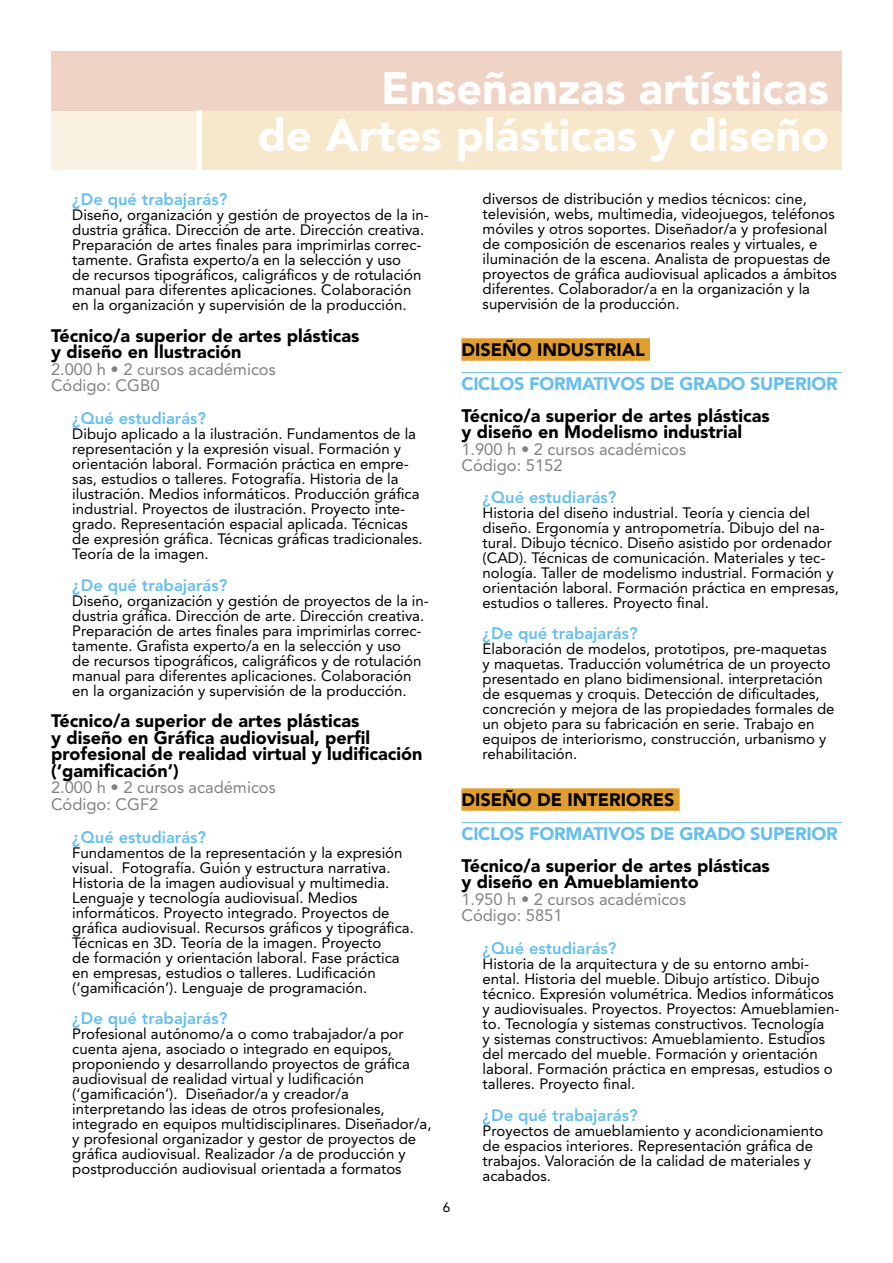
<style>
.page{position:relative;width:893px;height:1263px;background:#fff}
.page>*{position:absolute;margin:0;border:0;box-sizing:border-box;transform-origin:0 0}
.t1{font:900 45px/46.5px "Avenir LT Std";color:#fff;text-align:right}
.curs{font:900 18px/16.5px "Avenir LT Std";color:#000}
.cicles{font:900 18px "Avenir LT Std";letter-spacing:-.02em;color:#65bff1}
.tipus{font:900 18px "Avenir LT Std";color:#000}
.pregunta{font:800 16.5px "Avenir LT Std";color:#65bff1}
.Codi{font:16.5px "Avenir LT Std";color:#808184}
.text{font:15px/15px "Avenir LT Std";color:#000}
.text-2{font:13.5px "Avenir LT Std";color:#000}
</style>
<div class="page">
<div style="left:51px;top:111px;width:791px;height:59px;background:#f8e8cb"></div>
<div style="left:51px;top:111px;width:149px;height:59px;background:#fbf1e2"></div>
<div style="left:51px;top:51px;width:791px;height:60px;background:#efd4c5"></div>
<hr style="left:198px;top:111px;width:4px;height:59px;background:#fff">
<div style="left:461px;top:338px;width:189px;height:23px;background:#e19e2f"></div>
<hr style="left:461px;top:372px;width:381px;height:1px;background:#65bff1">
<div style="left:461px;top:788px;width:219px;height:23px;background:#e19e2f"></div>
<hr style="left:461px;top:822px;width:381px;height:1px;background:#65bff1">
<p class="t1" style="left:258px;top:65px;width:572px">Enseñanzas artísticas<br>de Artes plásticas y diseño</p>
<p class="pregunta" style="left:72px;top:190px;width:156px">¿De qué trabajarás?</p>
<p class="text" style="left:72px;top:208px;width:358px">Diseño, organización y gestión de proyectos de la in&shy;dustria gráfica. Dirección de arte. Dirección creativa.<br>Preparación de artes finales para imprimirlas correc&shy;tamente. Grafista experto/a en la selección y uso<br>de recursos tipográficos, caligráficos y de rotulación manual para diferentes aplicaciones. Colaboración en la organización y supervisión de la producción.</p>
<p class="curs" style="left:51px;top:327px;width:310px">Técnico/a superior de artes plásticas y diseño en Ilustración</p>
<p class="Codi" style="left:51px;top:359px;width:226px">2.000 h • 2 cursos académicos</p>
<p class="Codi" style="left:51px;top:376px;width:110px">Código: CGB0</p>
<p class="pregunta" style="left:72px;top:409px;width:135px">¿Qué estudiarás?</p>
<p class="text" style="left:72px;top:427px;width:352px">Dibujo aplicado a la ilustración. Fundamentos de la representación y la expresión visual. Formación y orientación laboral. Formación práctica en empre&shy;sas, estudios o talleres. Fotografía. Historia de la ilustración. Medios informáticos. Producción gráfica industrial. Proyectos de ilustración. Proyecto inte&shy;grado. Representación espacial aplicada. Técnicas de expresión gráfica. Técnicas gráficas tradicionales.<br>Teoría de la imagen.</p>
<p class="pregunta" style="left:72px;top:575px;width:156px">¿De qué trabajarás?</p>
<p class="text" style="left:72px;top:593px;width:358px">Diseño, organización y gestión de proyectos de la in&shy;dustria gráfica. Dirección de arte. Dirección creativa.<br>Preparación de artes finales para imprimirlas correc&shy;tamente. Grafista experto/a en la selección y uso<br>de recursos tipográficos, caligráficos y de rotulación manual para diferentes aplicaciones. Colaboración en la organización y supervisión de la producción.</p>
<p class="curs" style="left:51px;top:713px;width:373px">Técnico/a superior de artes plásticas<br>y diseño en Gráfica audiovisual, perfil profesional de realidad virtual y ludificación (‘gamificación’)</p>
<p class="Codi" style="left:51px;top:778px;width:226px">2.000 h • 2 cursos académicos</p>
<p class="Codi" style="left:51px;top:794px;width:109px">Código: CGF2</p>
<p class="pregunta" style="left:72px;top:827px;width:135px">¿Qué estudiarás?</p>
<p class="text" style="left:72px;top:845px;width:343px">Fundamentos de la representación y la expresión visual. Fotografía. Guión y estructura narrativa.<br>Historia de la imagen audiovisual y multimedia.<br>Lenguaje y tecnología audiovisual. Medios informáticos. Proyecto integrado. Proyectos de gráfica audiovisual. Recursos gráficos y tipográfica.<br>Técnicas en 3D. Teoría de la imagen. Proyecto<br>de formación y orientación laboral. Fase práctica en empresas, estudios o talleres. Ludificación (‘gamificación’). Lenguaje de programación.</p>
<p class="pregunta" style="left:72px;top:1009px;width:156px">¿De qué trabajarás?</p>
<p class="text" style="left:72px;top:1027px;width:361px">Profesional autónomo/a o como trabajador/a por cuenta ajena, asociado o integrado en equipos, proponiendo y desarrollando proyectos de gráfica audiovisual de realidad virtual y ludificación (‘gamificación’). Diseñador/a y creador/a interpretando las ideas de otros profesionales, integrado en equipos multidisciplinares. Diseñador/a, y profesional organizador y gestor de proyectos de gráfica audiovisual. Realizador /a de producción y postproducción audiovisual orientada a formatos</p>
<p class="text-2" style="left:443px;top:1199px;width:9px">6</p>
<p class="text" style="left:483px;top:191px;width:356px">diversos de distribución y medios técnicos: cine, televisión, webs, multimedia, videojuegos, teléfonos móviles y otros soportes. Diseñador/a y profesional de composición de escenarios reales y virtuales, e iluminación de la escena. Analista de propuestas de proyectos de gráfica audiovisual aplicados a ámbitos diferentes. Colaborador/a en la organización y la supervisión de la producción.</p>
<p class="tipus" style="left:461px;top:338px;width:185px">DISEÑO INDUSTRIAL</p>
<p class="cicles" style="left:461px;top:373px;width:378px">CICLOS FORMATIVOS DE GRADO SUPERIOR</p>
<p class="curs" style="left:461px;top:407px;width:310px">Técnico/a superior de artes plásticas y diseño en Modelismo industrial</p>
<p class="Codi" style="left:461px;top:439px;width:226px">1.900 h • 2 cursos académicos</p>
<p class="Codi" style="left:461px;top:456px;width:103px">Código: 5152</p>
<p class="pregunta" style="left:483px;top:487px;width:135px">¿Qué estudiarás?</p>
<p class="text" style="left:483px;top:505px;width:358px">Historia del diseño industrial. Teoría y ciencia del diseño. Ergonomía y antropometría. Dibujo del na&shy;tural. Dibujo técnico. Diseño asistido por ordenador (CAD). Técnicas de comunicación. Materiales y tec&shy;nología. Taller de modelismo industrial. Formación y orientación laboral. Formación práctica en empresas, estudios o talleres. Proyecto final.</p>
<p class="pregunta" style="left:483px;top:623px;width:156px">¿De qué trabajarás?</p>
<p class="text" style="left:483px;top:641px;width:353px">Elaboración de modelos, prototipos, pre-maquetas y maquetas. Traducción volumétrica de un proyecto presentado en plano bidimensional. interpretación de esquemas y croquis. Detección de dificultades, concreción y mejora de las propiedades formales de un objeto para su fabricación en serie. Trabajo en equipos de interiorismo, construcción, urbanismo y rehabilitación.</p>
<p class="tipus" style="left:461px;top:788px;width:214px">DISEÑO DE INTERIORES</p>
<p class="cicles" style="left:461px;top:823px;width:378px">CICLOS FORMATIVOS DE GRADO SUPERIOR</p>
<p class="curs" style="left:461px;top:857px;width:310px">Técnico/a superior de artes plásticas y diseño en Amueblamiento</p>
<p class="Codi" style="left:461px;top:889px;width:226px">1.950 h • 2 cursos académicos</p>
<p class="Codi" style="left:461px;top:906px;width:103px">Código: 5851</p>
<p class="pregunta" style="left:483px;top:938px;width:135px">¿Qué estudiarás?</p>
<p class="text" style="left:483px;top:956px;width:358px">Historia de la arquitectura y de su entorno ambi&shy;ental. Historia del mueble. Dibujo artístico. Dibujo técnico. Expresión volumétrica. Medios informáticos y audiovisuales. Proyectos. Proyectos: Amueblamien&shy;to. Tecnología y sistemas constructivos. Tecnología<br>y sistemas constructivos: Amueblamiento. Estudios del mercado del mueble. Formación y orientación laboral. Formación práctica en empresas, estudios o talleres. Proyecto final.</p>
<p class="pregunta" style="left:483px;top:1105px;width:156px">¿De qué trabajarás?</p>
<p class="text" style="left:483px;top:1123px;width:342px">Proyectos de amueblamiento y acondicionamiento de espacios interiores. Representación gráfica de trabajos. Valoración de la calidad de materiales y acabados.</p>
</div>
